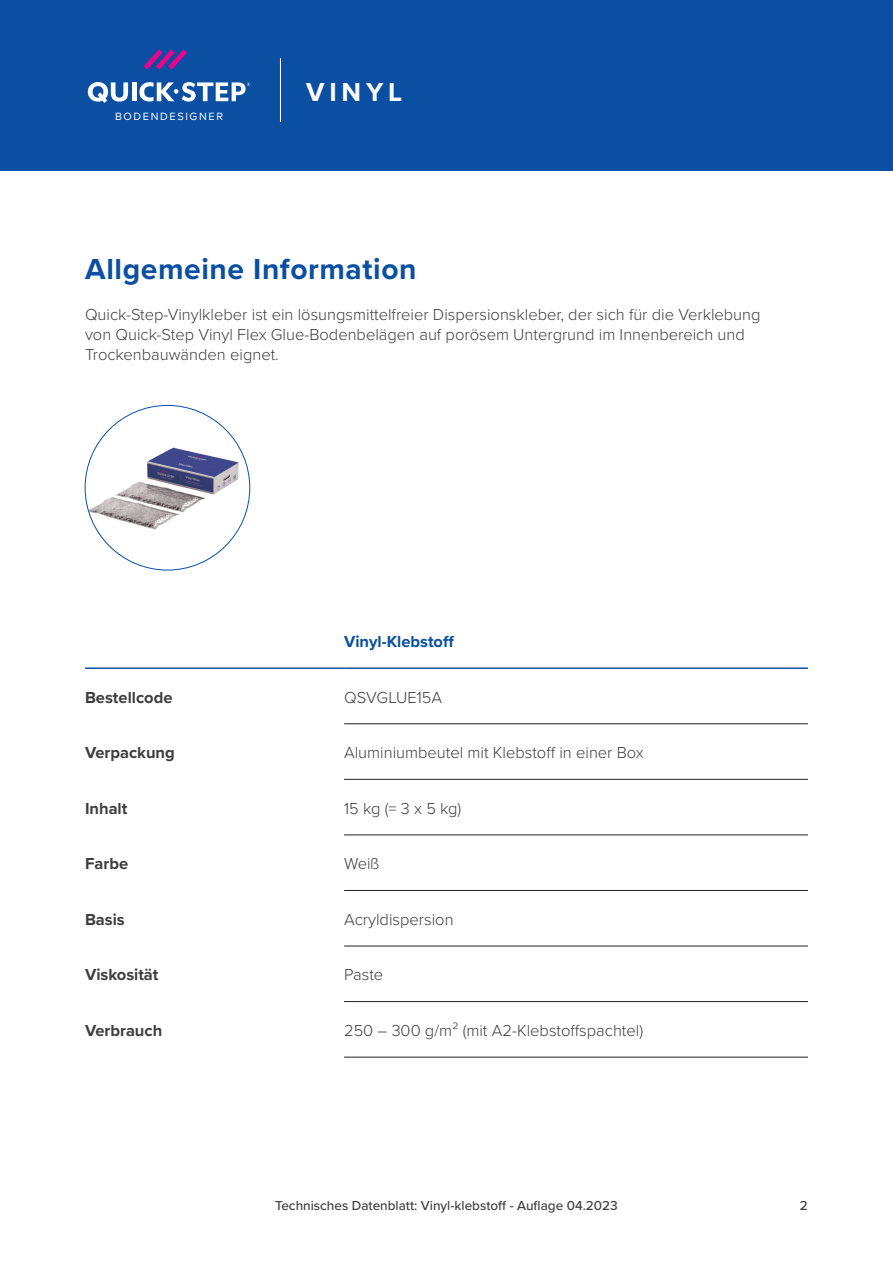
<style>
.page{position:relative;width:893px;height:1263px;background:#fff}
.page>*{position:absolute;margin:0;border:0;box-sizing:border-box;transform-origin:0 0}
.t1{font:700 30px "Proxima Nova";letter-spacing:.02em;color:#0a4fa2}
.Range{font:700 27px "Proxima Nova";letter-spacing:.175em;color:#fff}
.BodyText{font:300 16.5px/19.8px "Proxima Nova";color:#3e3e3f}
.Column-First{font:700 16.5px "Proxima Nova";color:#3e3e3f}
.Row-Header{font:700 16.5px "Proxima Nova";color:#0a4fa2}
.t2{font:500 13.5px "Proxima Nova";color:#3e3e3f}
.FloorDesigners{font:10.95px "Proxima Nova";letter-spacing:.15em;color:#fff}
</style>
<div class="page">
<div style="left:0;top:0;width:893px;height:170px;background:#0a4fa2"></div>
<hr style="left:280px;top:58px;width:1px;height:64px;background:#fff">
<svg style="left:144px;top:49px;width:43px;height:21px"></svg>
<svg style="left:88px;top:82px;width:40px;height:21px"></svg>
<hr style="left:132px;top:82px;width:4px;height:19px;background:#fff">
<svg style="left:139px;top:82px;width:111px;height:20px"></svg>
<img style="left:85px;top:405px;width:165px;height:165px;border-radius:82px">
<hr style="left:344px;top:723px;width:464px;height:1px;background:#231f20">
<hr style="left:344px;top:779px;width:464px;height:1px;background:#231f20">
<hr style="left:344px;top:835px;width:464px;height:1px;background:#231f20">
<hr style="left:344px;top:890px;width:464px;height:1px;background:#231f20">
<hr style="left:344px;top:946px;width:464px;height:1px;background:#231f20">
<hr style="left:344px;top:1001px;width:464px;height:1px;background:#231f20">
<hr style="left:344px;top:1057px;width:464px;height:1px;background:#231f20">
<hr style="left:344px;top:667px;width:464px;height:2px;background:#0a4fa2">
<hr style="left:85px;top:667px;width:259px;height:2px;background:#0a4fa2">
<p class="FloorDesigners" style="left:115px;top:108px;width:109px">BODENDESIGNER</p>
<p class="Range" style="left:306px;top:72px;width:98px">VINYL</p>
<p class="t1" style="left:85px;top:246px;width:333px">Allgemeine Information</p>
<p class="BodyText" style="left:85px;top:304px;width:677px">Quick-Step-Vinylkleber ist ein lösungsmittelfreier Dispersionskleber, der sich für die Verklebung von Quick-Step Vinyl Flex Glue-Bodenbelägen auf porösem Untergrund im Innenbereich und<br>Trockenbauwänden eignet.</p>
<p class="Row-Header" style="left:344px;top:629px;width:112px">Vinyl-Klebstoff</p>
<p class="Column-First" style="left:85px;top:685px;width:89px">Bestellcode</p>
<p class="BodyText" style="left:344px;top:686px;width:99px">QSVGLUE15A</p>
<p class="Column-First" style="left:85px;top:740px;width:91px">Verpackung</p>
<p class="BodyText" style="left:344px;top:742px;width:301px">Aluminiumbeutel mit Klebstoff in einer Box</p>
<p class="Column-First" style="left:85px;top:796px;width:44px">Inhalt</p>
<p class="BodyText" style="left:344px;top:797px;width:119px">15 kg (= 3 x 5 kg)</p>
<p class="Column-First" style="left:85px;top:851px;width:45px">Farbe</p>
<p class="BodyText" style="left:344px;top:853px;width:37px">Weiß</p>
<p class="Column-First" style="left:85px;top:907px;width:41px">Basis</p>
<p class="BodyText" style="left:344px;top:908px;width:111px">Acryldispersion</p>
<p class="Column-First" style="left:85px;top:962px;width:75px">Viskosität</p>
<p class="BodyText" style="left:344px;top:964px;width:41px">Paste</p>
<p class="Column-First" style="left:85px;top:1018px;width:79px">Verbrauch</p>
<p class="BodyText" style="left:344px;top:1019px;width:300px">250 – 300 g/m² (mit A2-Klebstoffspachtel)</p>
<p class="t2" style="left:275px;top:1195px;width:344px">Technisches Datenblatt: Vinyl-klebstof - Auflage 04.2023</p>
<p class="t2" style="left:800px;top:1195px;width:9px">2</p>
</div>
